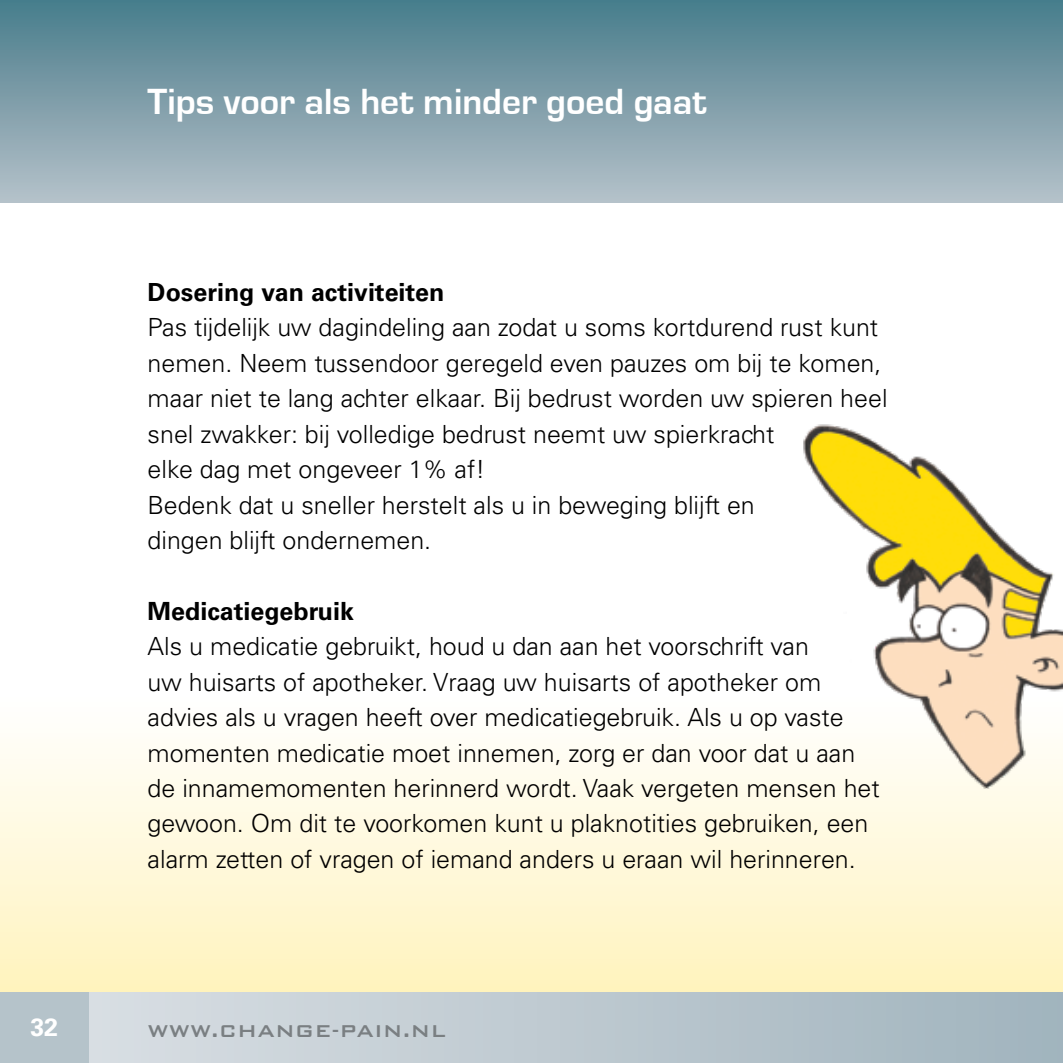
<style>
.page{position:relative;width:1063px;height:1063px;background:#fff}
.page>*{position:absolute;margin:0;border:0;box-sizing:border-box;transform-origin:0 0}
.t1{font:37.5px "Eurostile T Bold";color:#fff}
.t2{font:300 25px/35.5px "Univers CE";color:#000}
.t3{font:700 25px "Univers CE";color:#000}
.t4{font:700 25px "Univers CE";color:#fff}
.t5{font:500 23px "Bank Gothic";color:#7a7f82}
</style>
<div class="page">
<svg style="left:0;top:743px;width:1062px;height:249px;background:#fff7d7"></svg>
<img style="left:801px;top:424px;width:261px;height:401px">
<div style="left:0;top:0;width:1063px;height:202px;background:linear-gradient(to bottom,#477c8b,#b5c0c9)"></div>
<div style="left:71px;top:992px;width:992px;height:71px;background:linear-gradient(to right,#dadfe4,#a1b4bd)"></div>
<div style="left:0;top:992px;width:89px;height:71px;background:#b5c3ca"></div>
<hr style="left:1062px;top:0;width:1px;height:1063px;background:#fff">
<h1 class="t1" style="left:148px;top:80px;width:561px">Tips voor als het minder goed gaat</h1>
<p class="t3" style="left:148px;top:278px;width:298px">Dosering van activiteiten</p>
<p class="t2" style="left:148px;top:310px;width:741px">Pas tijdelijk uw dagindeling aan zodat u soms kortdurend rust kunt nemen. Neem tussendoor geregeld even pauzes om bij te komen, maar niet te lang achter elkaar. Bij bedrust worden uw spieren heel snel zwakker: bij volledige bedrust neemt uw spierkracht<br>elke dag met ongeveer 1% af!<br>Bedenk dat u sneller herstelt als u in beweging blijft en<br>dingen blijft ondernemen.</p>
<p class="t3" style="left:148px;top:596px;width:208px">Medicatiegebruik</p>
<p class="t2" style="left:148px;top:629px;width:734px">Als u medicatie gebruikt, houd u dan aan het voorschrift van<br>uw huisarts of apotheker. Vraag uw huisarts of apotheker om advies als u vragen heeft over medicatiegebruik. Als u op vaste momenten medicatie moet innemen, zorg er dan voor dat u aan de innamemomenten herinnerd wordt. Vaak vergeten mensen het gewoon. Om dit te voorkomen kunt u plaknotities gebruiken, een alarm zetten of vragen of iemand anders u eraan wil herinneren.</p>
<p class="t4" style="left:30px;top:1012px;width:29px">32</p>
<p class="t5" style="left:148px;top:1013px;width:300px">WWW.CHANGE-PAIN.NL</p>
</div>
